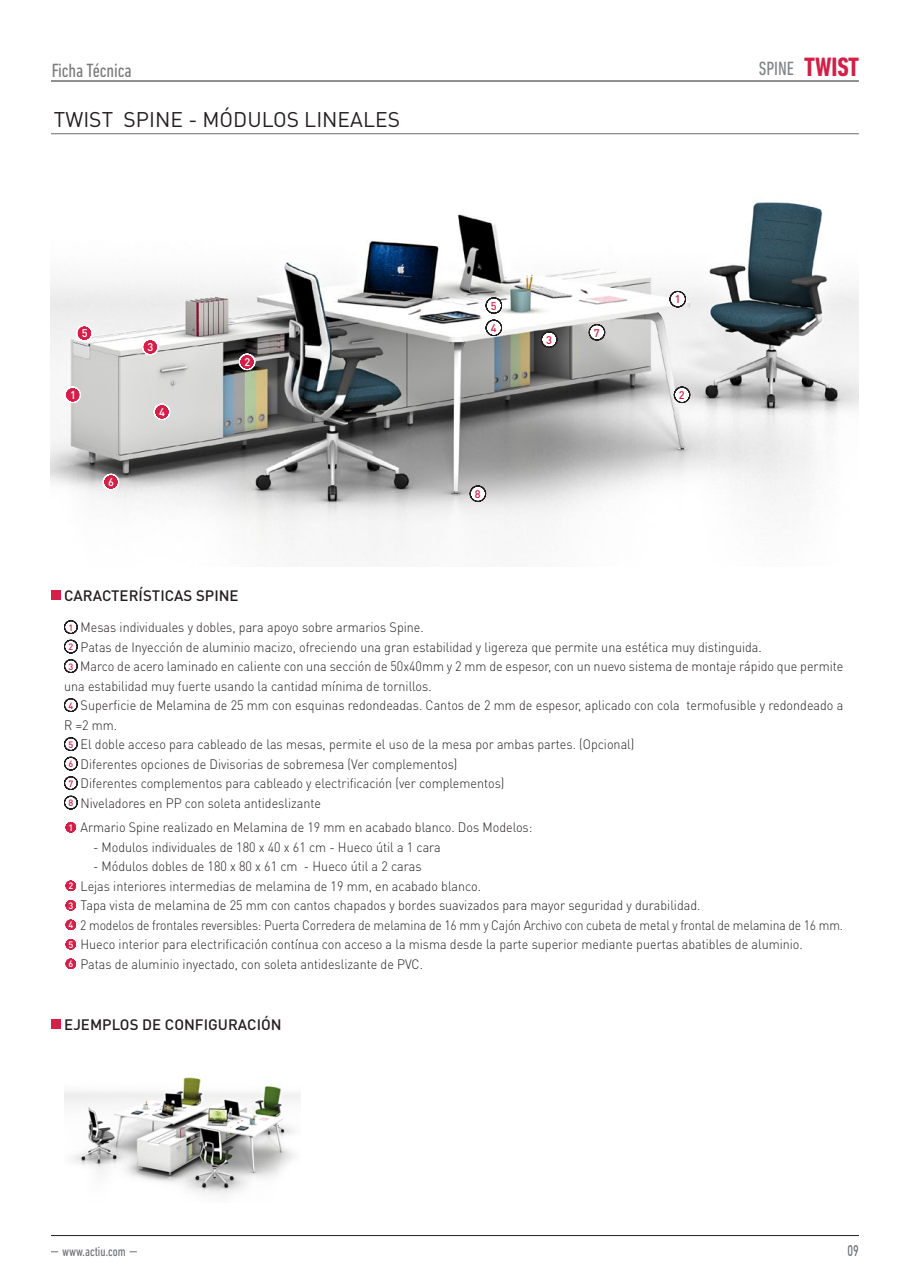
<style>
.page{position:relative;width:910px;height:1280px;background:#fff}
.page>*{position:absolute;margin:0;border:0;box-sizing:border-box;transform-origin:0 0}
.t1{font:700 condensed 27px "DIN Next LT Pro";letter-spacing:-.005em;color:#d41f48}
.t2{font:21px "DIN Pro";color:#231f20}
.t3{font:condensed 19.5px "DIN Next LT Pro";letter-spacing:-.005em;color:#231f20}
.t4{font:condensed 19.5px "DIN Next LT Pro";letter-spacing:-.005em;color:#808285}
.t5{font:500 15.15px "DIN Pro";color:#6c6d70;scale:.7 1}
.t6{font:500 15px "DIN Pro";color:#231f20}
.t7{font:300 13.5px/19.5px "DIN Pro";color:#231f20;scale:.93 1}
.t8{font:condensed 13.5px "DIN Next LT Pro";color:#6c6d70}
.t9{font:500 10.95px "DIN Pro";color:#d41f48}
.t10{font:500 10.95px "DIN Pro";color:#fff}
.s1{font-weight:500;font-size:9.15px;color:#d41f48}
.s2{font-weight:500;font-size:9.15px;color:#fff}
</style>
<div class="page">
<hr style="left:51px;top:81px;width:808px;height:1px;background:#231f20">
<hr style="left:51px;top:1235px;width:808px;height:1px;background:#231f20">
<hr style="left:51px;top:133px;width:808px;height:1px;background:#6c6d70">
<img style="left:51px;top:201px;width:808px;height:366px">
<svg style="left:65px;top:387px;width:16px;height:16px"></svg>
<svg style="left:103px;top:474px;width:16px;height:16px"></svg>
<svg style="left:239px;top:354px;width:16px;height:16px"></svg>
<svg style="left:154px;top:404px;width:16px;height:16px"></svg>
<svg style="left:76px;top:325px;width:16px;height:16px"></svg>
<svg style="left:142px;top:339px;width:16px;height:16px"></svg>
<svg style="left:670px;top:291px;width:16px;height:16px"></svg>
<svg style="left:541px;top:331px;width:16px;height:17px"></svg>
<svg style="left:674px;top:387px;width:16px;height:16px"></svg>
<svg style="left:589px;top:324px;width:16px;height:16px"></svg>
<svg style="left:470px;top:486px;width:16px;height:16px"></svg>
<svg style="left:486px;top:320px;width:16px;height:16px"></svg>
<img style="left:64px;top:1077px;width:236px;height:118px">
<svg style="left:486px;top:297px;width:16px;height:17px"></svg>
<div style="left:51px;top:590px;width:9px;height:10px;background:#d41f48"></div>
<div style="left:51px;top:1019px;width:9px;height:10px;background:#d41f48"></div>
<svg style="left:64px;top:620px;width:14px;height:14px"></svg>
<svg style="left:64px;top:640px;width:14px;height:13px"></svg>
<svg style="left:64px;top:659px;width:14px;height:14px"></svg>
<svg style="left:64px;top:698px;width:14px;height:14px"></svg>
<svg style="left:64px;top:737px;width:14px;height:14px"></svg>
<svg style="left:64px;top:757px;width:14px;height:13px"></svg>
<svg style="left:64px;top:776px;width:14px;height:14px"></svg>
<svg style="left:64px;top:796px;width:14px;height:13px"></svg>
<svg style="left:65px;top:822px;width:11px;height:11px"></svg>
<svg style="left:65px;top:880px;width:11px;height:11px"></svg>
<svg style="left:65px;top:900px;width:11px;height:11px"></svg>
<svg style="left:65px;top:919px;width:11px;height:11px"></svg>
<svg style="left:65px;top:939px;width:11px;height:11px"></svg>
<svg style="left:65px;top:958px;width:11px;height:11px"></svg>
<h3 class="t3" style="left:51px;top:59px;width:82px">Ficha Técnica</h3>
<h2 class="t2" style="left:54px;top:106px;width:348px">TWIST SPINE - MÓDULOS LINEALES</h2>
<p class="t10" style="left:82px;top:326px;width:7px">5</p>
<p class="t10" style="left:70px;top:388px;width:7px">1</p>
<p class="t10" style="left:108px;top:475px;width:7px">6</p>
<p class="t10" style="left:148px;top:340px;width:7px">3</p>
<p class="t10" style="left:159px;top:405px;width:7px">4</p>
<p class="t10" style="left:244px;top:355px;width:7px">2</p>
<p class="t6" style="left:64px;top:585px;width:176px">CARACTERÍSTICAS SPINE</p>
<p class="t9" style="left:491px;top:298px;width:7px">5</p>
<p class="t9" style="left:491px;top:321px;width:7px">4</p>
<p class="t9" style="left:546px;top:332px;width:7px">3</p>
<p class="t9" style="left:594px;top:325px;width:7px">7</p>
<p class="t9" style="left:475px;top:486px;width:7px">8</p>
<h3 class="t4" style="left:759px;top:58px;width:37px">SPINE</h3>
<h1 class="t1" style="left:804px;top:51px;width:56px">TWIST</h1>
<p class="t9" style="left:675px;top:292px;width:7px">1</p>
<p class="t9" style="left:679px;top:388px;width:7px">2</p>
<p class="t7" style="left:68px;top:617px;width:384px"><span class="s1">1</span> Mesas individuales y dobles, para apoyo sobre armarios Spine.</p>
<p class="t7" style="left:68px;top:636px;width:747px"><span class="s1">2</span> Patas de Inyección de aluminio macizo, ofreciendo una gran estabilidad y ligereza que permite una estética muy distinguida.</p>
<p class="t7" style="left:68px;top:656px;width:835px"><span class="s1">3</span> Marco de acero laminado en caliente con una sección de 50x40mm y 2 mm de espesor, con un nuevo sistema de montaje rápido que permite</p>
<p class="t7" style="left:64px;top:675px;width:397px">una estabilidad muy fuerte usando la cantidad mínima de tornillos.</p>
<p class="t7" style="left:68px;top:695px;width:835px"><span class="s1">4</span> Superficie de Melamina de 25 mm con esquinas redondeadas. Cantos de 2 mm de espesor, aplicado con cola termofusible y redondeado a</p>
<p class="t7" style="left:64px;top:714px;width:58px">R =2 mm.</p>
<p class="t7" style="left:68px;top:734px;width:610px"><span class="s1">5</span> El doble acceso para cableado de las mesas, permite el uso de la mesa por ambas partes. (Opcional)</p>
<p class="t7" style="left:68px;top:753px;width:420px"><span class="s1">6</span> Diferentes opciones de Divisorias de sobremesa (Ver complementos)</p>
<p class="t7" style="left:68px;top:773px;width:470px"><span class="s1">7</span> Diferentes complementos para cableado y electrificación (ver complementos)</p>
<p class="t7" style="left:68px;top:792px;width:273px"><span class="s1">8</span> Niveladores en PP con soleta antideslizante</p>
<p class="t7" style="left:68px;top:817px;width:501px"><span class="s2">1</span> Armario Spine realizado en Melamina de 19 mm en acabado blanco. Dos Modelos:</p>
<p class="t7" style="left:93px;top:837px;width:375px">- Modulos individuales de 180 x 40 x 61 cm - Hueco útil a 1 cara</p>
<p class="t7" style="left:68px;top:856px;width:835px;text-indent:25px">- Módulos dobles de 180 x 80 x 61 cm - Hueco útil a 2 caras<br><span class="s2">2</span> Lejas interiores intermedias de melamina de 19 mm, en acabado blanco.<br><span class="s2">3</span> Tapa vista de melamina de 25 mm con cantos chapados y bordes suavizados para mayor seguridad y durabilidad.<br><span class="s2">4</span> 2 modelos de frontales reversibles: Puerta Corredera de melamina de 16 mm y Cajón Archivo con cubeta de metal y frontal de melamina de 16 mm.<br><span class="s2">5</span> Hueco interior para electrificación contínua con acceso a la misma desde la parte superior mediante puertas abatibles de aluminio.<br><span class="s2">6</span> Patas de aluminio inyectado, con soleta antideslizante de PVC.</p>
<p class="t6" style="left:64px;top:1014px;width:219px">EJEMPLOS DE CONFIGURACIÓN</p>
<p class="t8" style="left:62px;top:1243px;width:65px">www.actiu.com</p>
<p class="t5" style="left:848px;top:1240px;width:18px">09</p>
</div>
